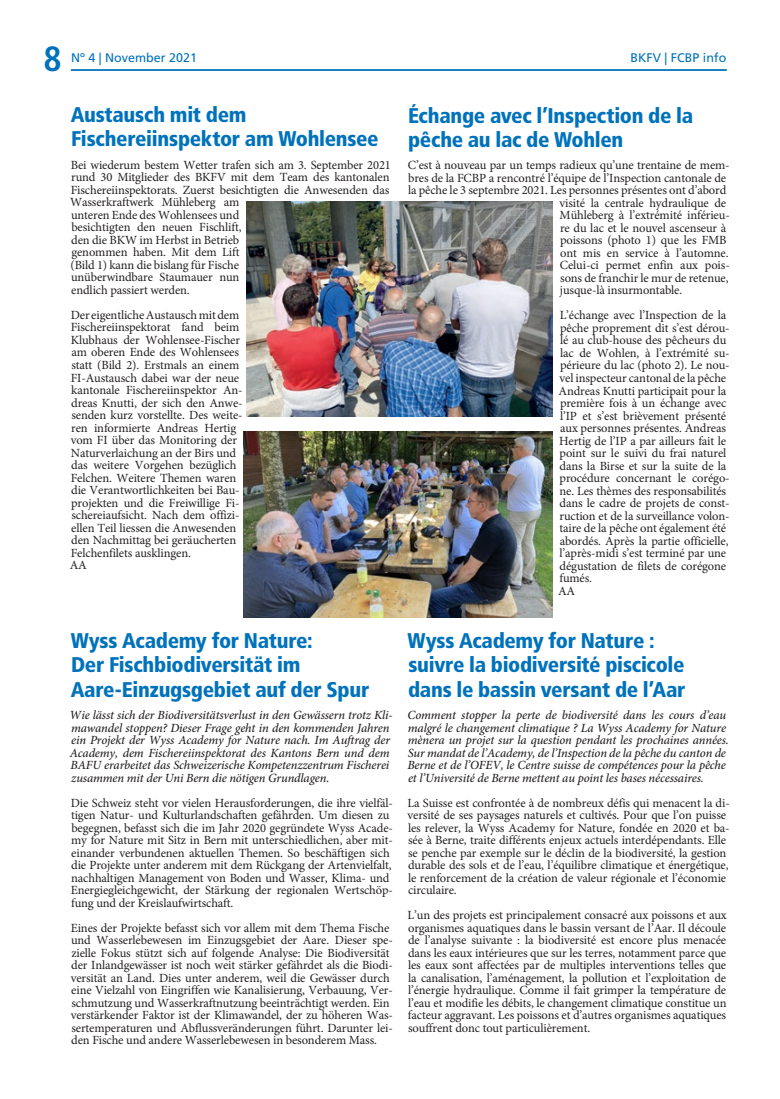
<style>
.page{position:relative;width:780px;height:1099px;background:#fff}
.page>*{position:absolute;margin:0;border:0;box-sizing:border-box;transform-origin:0 0}
.t1{font:700 condensed 35px "Frutiger LT Std";color:#0072bc}
.t2{font:900 condensed 21.25px/24.2px "Frutiger LT Std";letter-spacing:-.015em;color:#0072bc}
.t3{font:12.5px/12.5px "Minion Pro";letter-spacing:-.01em;color:#231f20}
.t4{font:italic 500 12.5px/12.5px "Minion Pro";letter-spacing:-.01em;color:#231f20}
.t5{font:12.5px "Frutiger LT Std";color:#0072bc}
</style>
<div class="page">
<hr style="left:71px;top:69px;width:655px;height:2px;background:#0072bc">
<img style="left:244px;top:431px;width:308px;height:187px">
<img style="left:247px;top:202px;width:305px;height:214px">
<h1 class="t1" style="left:44px;top:38px;width:20px">8</h1>
<p class="t5" style="left:71px;top:50px;width:127px">Nº 4 | November 2021</p>
<p class="t5" style="left:630px;top:50px;width:97px">BKFV | FCBP info</p>
<h2 class="t2" style="left:71px;top:103px;width:309px">Austausch mit dem<br>Fischereiinspektor am Wohlensee</h2>
<p class="t3" style="left:70px;top:159px;width:322px">Bei wiederum bestem Wetter trafen sich am 3. September 2021 rund 30 Mitglieder des BKFV mit dem Team des kantonalen Fischereiinspektorats. Zuerst besichtigten die Anwesenden das Wasserkraftwerk Mühleberg am<br>unteren Ende des Wohlensees und<br>besichtigten den neuen Fischlift,<br>den die BKW im Herbst in Betrieb<br>genommen haben. Mit dem Lift<br>(Bild 1) kann die bislang für Fische<br>unüberwindbare Staumauer nun<br>endlich passiert werden.</p>
<p class="t3" style="left:70px;top:309px;width:174px">Der eigentliche Austausch mit dem<br>Fischereiinspektorat fand beim<br>Klubhaus der Wohlensee-Fischer am oberen Ende des Wohlensees statt (Bild 2). Erstmals an einem<br>FI-Austausch dabei war der neue kantonale Fischereiinspektor An&shy;dreas Knutti, der sich den Anwe&shy;senden kurz vorstellte. Des weite&shy;ren informierte Andreas Hertig vom FI über das Monitoring der<br>Naturverlaichung an der Birs und das weitere Vorgehen bezüglich<br>Felchen. Weitere Themen waren die Verantwortlichkeiten bei Bau&shy;projekten und die Freiwillige Fi&shy;schereiaufsicht. Nach dem offizi&shy;ellen Teil liessen die Anwesenden den Nachmittag bei geräucherten<br>Felchenfilets ausklingen.<br>AA</p>
<h2 class="t2" style="left:408px;top:103px;width:286px">Échange avec l’Inspection de la pêche au lac de Wohlen</h2>
<p class="t3" style="left:408px;top:159px;width:323px">C’est à nouveau par un temps radieux qu’une trentaine de mem-</p>
<p class="t3" style="left:408px;top:172px;width:319px">bres de la FCBP a rencontré l’équipe de l’Inspection cantonale de</p>
<p class="t3" style="left:408px;top:184px;width:320px">la pêche le 3 septembre 2021. Les personnes présentes ont d’abord</p>
<p class="t3" style="left:559px;top:197px;width:168px">visité la centrale hydraulique de</p>
<p class="t3" style="left:559px;top:209px;width:172px">Mühleberg à l’extrémité inférieu-</p>
<p class="t3" style="left:560px;top:222px;width:168px">re du lac et le nouvel ascenseur à</p>
<p class="t3" style="left:560px;top:234px;width:168px">poissons (photo 1) que les FMB</p>
<p class="t3" style="left:560px;top:247px;width:170px">ont mis en service à l’automne.</p>
<p class="t3" style="left:560px;top:259px;width:171px">Celui-ci permet enfin aux pois-</p>
<p class="t3" style="left:560px;top:272px;width:170px">sons de franchir le mur de retenue,</p>
<p class="t3" style="left:560px;top:284px;width:124px">jusque-là insurmontable.</p>
<p class="t3" style="left:558px;top:309px;width:173px">L’échange avec l’Inspection de la pêche proprement dit s’est dérou&shy;lé au club-house des pêcheurs du lac de Wohlen, à l’extrémité su&shy;périeure du lac (photo 2). Le nou&shy;vel inspecteur cantonal de la pêche<br>Andreas Knutti participait pour la première fois à un échange avec l’IP et s’est brièvement présenté aux personnes présentes. Andreas<br>Hertig de l’IP a par ailleurs fait le point sur le suivi du frai naturel dans la Birse et sur la suite de la procédure concernant le corégo&shy;ne. Les thèmes des responsabilités dans le cadre de projets de const&shy;ruction et de la surveillance volon&shy;taire de la pêche ont également été abordés. Après la partie officielle, l’après-midi s’est terminé par une dégustation de filets de corégone fumés.<br>AA</p>
<h2 class="t2" style="left:71px;top:628px;width:300px">Wyss Academy for Nature:<br>Der Fischbiodiversität im<br>Aare-Einzugsgebiet auf der Spur</h2>
<p class="t4" style="left:70px;top:709px;width:324px">Wie lässt sich der Biodiversitätsverlust in den Gewässern trotz Kli&shy;mawandel stoppen? Dieser Frage geht in den kommenden Jahren ein Projekt der Wyss Academy for Nature nach. Im Auftrag der Academy, dem Fischereiinspektorat des Kantons Bern und dem BAFU erarbeitet das Schweizerische Kompetenzzentrum Fischerei zusammen mit der Uni Bern die nötigen Grundlagen.</p>
<p class="t3" style="left:71px;top:796px;width:324px">Die Schweiz steht vor vielen Herausforderungen, die ihre vielfäl&shy;tigen Natur- und Kulturlandschaften gefährden. Um diesen zu begegnen, befasst sich die im Jahr 2020 gegründete Wyss Acade&shy;my for Nature mit Sitz in Bern mit unterschiedlichen, aber mit&shy;einander verbundenen aktuellen Themen. So beschäftigen sich die Projekte unter anderem mit dem Rückgang der Artenvielfalt, nachhaltigen Management von Boden und Wasser, Klima- und Energiegleichgewicht, der Stärkung der regionalen Wertschöp&shy;fung und der Kreislaufwirtschaft.</p>
<p class="t3" style="left:71px;top:921px;width:324px">Eines der Projekte befasst sich vor allem mit dem Thema Fische und Wasserlebewesen im Einzugsgebiet der Aare. Dieser spe&shy;zielle Fokus stützt sich auf folgende Analyse: Die Biodiversität der Inlandgewässer ist noch weit stärker gefährdet als die Biodi&shy;versität an Land. Dies unter anderem, weil die Gewässer durch eine Vielzahl von Eingriffen wie Kanalisierung, Verbauung, Ver&shy;schmutzung und Wasserkraftnutzung beeinträchtigt werden. Ein verstärkender Faktor ist der Klimawandel, der zu höheren Was&shy;sertemperaturen und Abflussveränderungen führt. Darunter lei&shy;den Fische und andere Wasserlebewesen in besonderem Mass.</p>
<h2 class="t2" style="left:407px;top:628px;width:279px">Wyss Academy for Nature : suivre la biodiversité piscicole dans le bassin versant de l’Aar</h2>
<p class="t4" style="left:407px;top:709px;width:323px">Comment stopper la perte de biodiversité dans les cours d’eau malgré le changement climatique ? La Wyss Academy for Nature mènera un projet sur la question pendant les prochaines années.<br>Sur mandat de l’Academy, de l’Inspection de la pêche du canton de Berne et de l’OFEV, le Centre suisse de compétences pour la pêche et l’Université de Berne mettent au point les bases nécessaires.</p>
<p class="t3" style="left:407px;top:796px;width:324px">La Suisse est confrontée à de nombreux défis qui menacent la di&shy;versité de ses paysages naturels et cultivés. Pour que l’on puisse les relever, la Wyss Academy for Nature, fondée en 2020 et ba&shy;sée à Berne, traite différents enjeux actuels interdépendants. Elle se penche par exemple sur le déclin de la biodiversité, la gestion durable des sols et de l’eau, l’équilibre climatique et énergétique, le renforcement de la création de valeur régionale et l’économie circulaire.</p>
<p class="t3" style="left:407px;top:909px;width:320px;text-align:justify">L’un des projets est principalement consacré aux poissons et aux organismes aquatiques dans le bassin versant de l’Aar. Il découle de l’analyse suivante : la biodiversité est encore plus menacée dans les eaux intérieures que sur les terres, notamment parce que les eaux sont affectées par de multiples interventions telles que la canalisation, l’aménagement, la pollution et l’exploitation de l’énergie hydraulique. Comme il fait grimper la température de l’eau et modifie les débits, le changement climatique constitue un facteur aggravant. Les poissons et d’autres organismes aquatiques souffrent donc tout particulièrement.</p>
</div>
